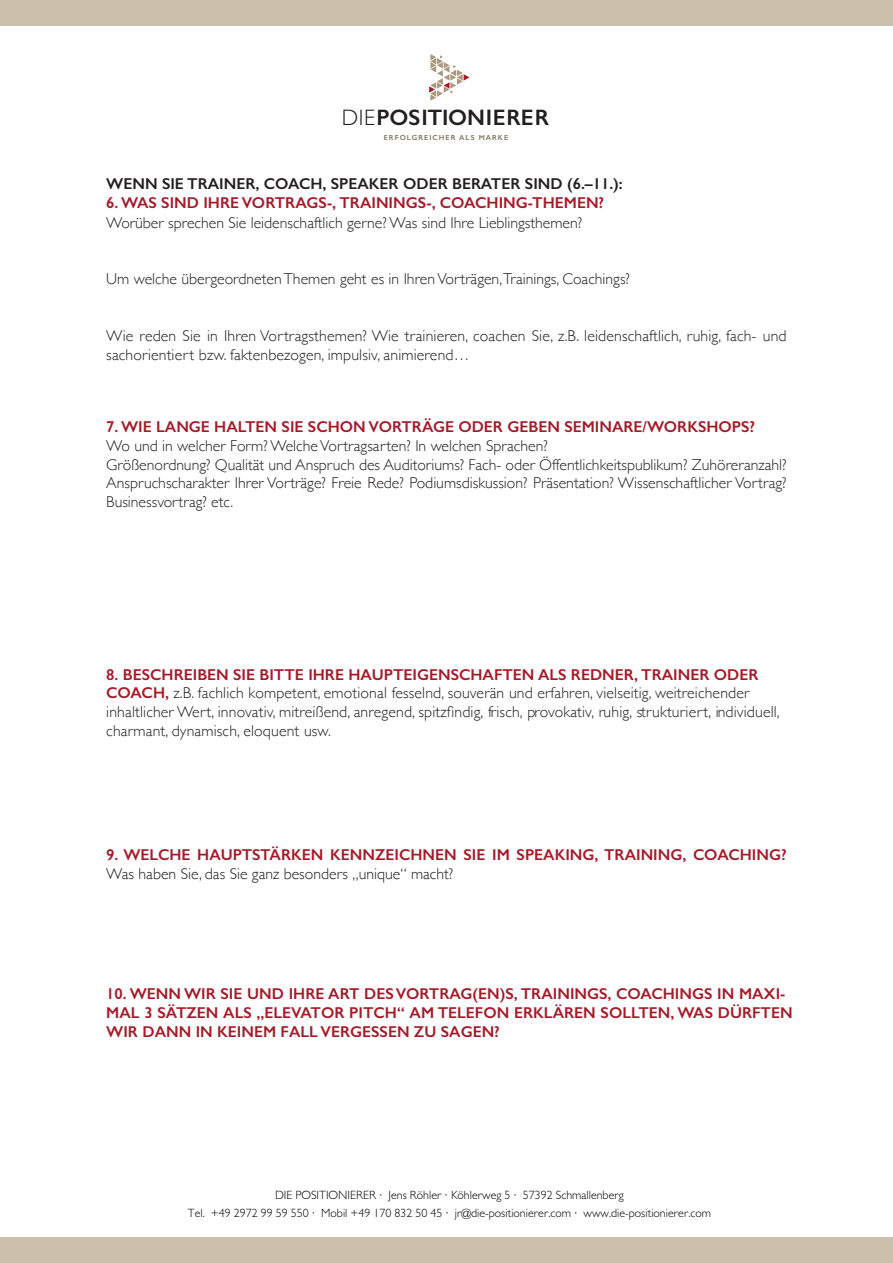
<style>
.page{position:relative;width:893px;height:1263px;background:#fff}
.page>*{position:absolute;margin:0;border:0;box-sizing:border-box;transform-origin:0 0}
.t1{font:600 22.5px "Gill Sans";color:#231f20}
.t2{font:300 15.75px/18.9px "Gill Sans";color:#231f20}
.t3{font:600 15.75px/18.9px "Gill Sans";color:#a61a28}
.t4{font:600 15.75px "Gill Sans";color:#231f20}
.t5{font:300 12px/17.7px "Gill Sans";color:#000;text-align:center}
.t6{font:600 7.35px "Gill Sans";letter-spacing:.14em;color:#80745f}
.s1{font-weight:300;font-size:22.35px}
.s2{font-weight:600;color:#a61a28}
</style>
<div class="page">
<svg style="left:429px;top:54px;width:40px;height:47px"></svg>
<div style="left:0;top:0;width:893px;height:26px;background:#cabfaa"></div>
<div style="left:0;top:1237px;width:893px;height:26px;background:#cabfaa"></div>
<h1 class="t1" style="left:342px;top:104px;width:209px"><span class="s1">DIE</span>POSITIONIERER</h1>
<p class="t6" style="left:384px;top:133px;width:126px">ERFOLGREICHER ALS MARKE</p>
<p class="t4" style="left:106px;top:174px;width:518px">WENN SIE TRAINER, COACH, SPEAKER ODER BERATER SIND (6.–11.):</p>
<p class="t3" style="left:106px;top:193px;width:499px">6. WAS SIND IHRE VORTRAGS-, TRAININGS-, COACHING-THEMEN?</p>
<p class="t2" style="left:106px;top:212px;width:477px">Worüber sprechen Sie leidenschaftlich gerne? Was sind Ihre Lieblingsthemen?</p>
<p class="t2" style="left:106px;top:269px;width:525px">Um welche übergeordneten Themen geht es in Ihren Vorträgen, Trainings, Coachings?</p>
<p class="t2" style="left:106px;top:326px;width:682px">Wie reden Sie in Ihren Vortragsthemen? Wie trainieren, coachen Sie, z.B. leidenschaftlich, ruhig, fach- und sachorientiert bzw. faktenbezogen, impulsiv, animierend…</p>
<p class="t3" style="left:106px;top:417px;width:650px">7. WIE LANGE HALTEN SIE SCHON VORTRÄGE ODER GEBEN SEMINARE/WORKSHOPS?</p>
<p class="t2" style="left:106px;top:435px;width:682px">Wo und in welcher Form? Welche Vortragsarten? In welchen Sprachen?<br>Größenordnung? Qualität und Anspruch des Auditoriums? Fach- oder Öffentlichkeitspublikum? Zuhöreranzahl?<br>Anspruchscharakter Ihrer Vorträge? Freie Rede? Podiumsdiskussion? Präsentation? Wissenschaftlicher Vortrag?<br>Businessvortrag? etc.</p>
<p class="t2" style="left:106px;top:664px;width:675px"><span class="s2">8. BESCHREIBEN SIE BITTE IHRE HAUPTEIGENSCHAFTEN ALS REDNER, TRAINER ODER COACH,</span> z.B. fachlich kompetent, emotional fesselnd, souverän und erfahren, vielseitig, weitreichender inhaltlicher Wert, innovativ, mitreißend, anregend, spitzfindig, frisch, provokativ, ruhig, strukturiert, individuell, charmant, dynamisch, eloquent usw.</p>
<p class="t3" style="left:106px;top:845px;width:682px">9. WELCHE HAUPTSTÄRKEN KENNZEICHNEN SIE IM SPEAKING, TRAINING, COACHING?</p>
<p class="t2" style="left:106px;top:864px;width:349px">Was haben Sie, das Sie ganz besonders „unique“ macht?</p>
<p class="t3" style="left:106px;top:984px;width:688px">10. WENN WIR SIE UND IHRE ART DESVORTRAG(EN)S, TRAININGS, COACHINGS IN MAXI-<br>MAL 3 SÄTZEN ALS „ELEVATOR PITCH“ AM TELEFON ERKLÄREN SOLLTEN, WAS DÜRFTEN<br>WIR DANN IN KEINEM FALL VERGESSEN ZU SAGEN?</p>
<p class="t5" style="left:188px;top:1186px;width:525px">DIE POSITIONIERER · Jens Röhler · Köhlerweg 5 · 57392 Schmallenberg<br>Tel. +49 2972 99 59 550 · Mobil +49 170 832 50 45 · jr@die-positionierer.com · www.die-positionierer.com</p>
</div>
